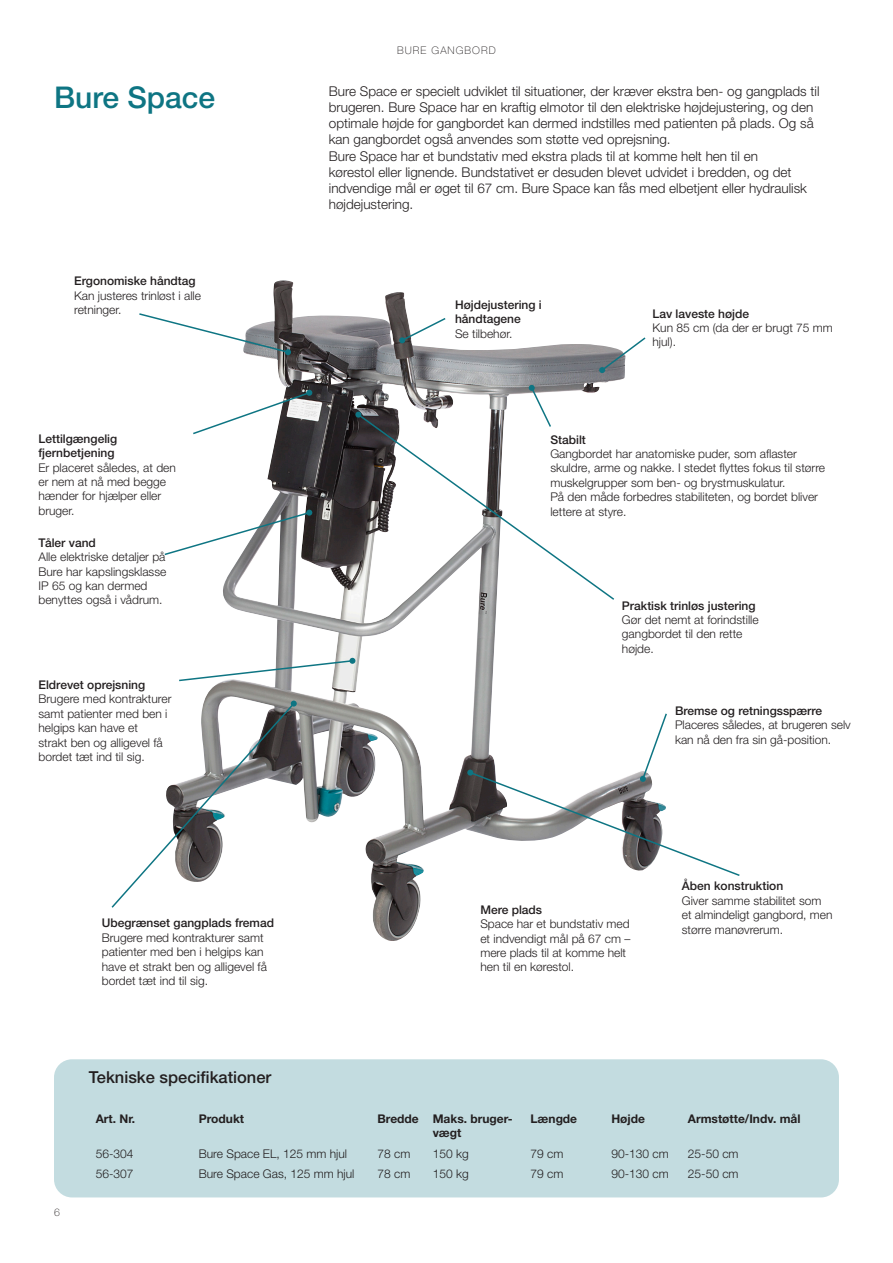
<style>
.page{position:relative;width:893px;height:1263px;background:#fff}
.page>*{position:absolute;margin:0;border:0;box-sizing:border-box;transform-origin:0 0}
.t1{font:500 30px "Helvetica Neue LT Std";color:#0e7583}
.t2{font:500 16.5px "Helvetica Neue LT Std";color:#231f20}
.t3{font:300 13.5px/16.2px "Helvetica Neue LT Std";color:#231f20}
.t4{font:300 12px/14.4px "Helvetica Neue LT Std";color:#231f20}
.t5{font:700 12px/14.4px "Helvetica Neue LT Std";color:#231f20}
.t6{font:500 12px/14.4px "Helvetica Neue LT Std";color:#231f20}
.t7{font:100 10.5px "Helvetica Neue LT Std";letter-spacing:.1em;color:#231f20}
.s1{font-weight:500}
</style>
<div class="page">
<img style="left:204px;top:280px;width:218px;height:661px">
<svg style="left:399px;top:317px;width:47px;height:26px"></svg>
<svg style="left:599px;top:337px;width:47px;height:36px"></svg>
<svg style="left:529px;top:385px;width:23px;height:27px"></svg>
<svg style="left:356px;top:412px;width:258px;height:189px"></svg>
<svg style="left:355px;top:412px;width:6px;height:6px"></svg>
<svg style="left:467px;top:712px;width:273px;height:164px"></svg>
<svg style="left:111px;top:701px;width:186px;height:208px"></svg>
<svg style="left:179px;top:658px;width:176px;height:24px"></svg>
<svg style="left:164px;top:510px;width:148px;height:46px"></svg>
<svg style="left:193px;top:390px;width:119px;height:45px"></svg>
<svg style="left:139px;top:312px;width:152px;height:43px"></svg>
<div style="left:54px;top:1059px;width:785px;height:138px;background:#c3dce0;border-radius:18px"></div>
<p class="t7" style="left:397px;top:44px;width:100px">BURE GANGBORD</p>
<p class="t1" style="left:54px;top:79px;width:163px">Bure Space</p>
<p class="t3" style="left:329px;top:83px;width:492px">Bure Space er specielt udviklet til situationer, der kræver ekstra ben- og gangplads til brugeren. Bure Space har en kraftig elmotor til den elektriske højdejustering, og den optimale højde for gangbordet kan dermed indstilles med patienten på plads. Og så kan gangbordet også anvendes som støtte ved oprejsning.<br>Bure Space har et bundstativ med ekstra plads til at komme helt hen til en<br>kørestol eller lignende. Bundstativet er desuden blevet udvidet i bredden, og det indvendige mål er øget til 67 cm. Bure Space kan fås med elbetjent eller hydraulisk højdejustering.</p>
<p class="t4" style="left:74px;top:273px;width:128px"><span class="s1">Ergonomiske håndtag<br></span>Kan justeres trinløst i alle retninger.</p>
<p class="t4" style="left:39px;top:431px;width:139px"><span class="s1">Lettilgængelig fjernbetjening<br></span>Er placeret således, at den er nem at nå med begge hænder for hjælper eller bruger.</p>
<p class="t4" style="left:39px;top:535px;width:129px"><span class="s1">Tåler vand<br></span>Alle elektriske detaljer på<br>Bure har kapslingsklasse<br>IP 65 og kan dermed benyttes også i vådrum.</p>
<p class="t4" style="left:39px;top:677px;width:134px"><span class="s1">Eldrevet oprejsning<br></span>Brugere med kontrakturer samt patienter med ben i helgips kan have et<br>strakt ben og alligevel få bordet tæt ind til sig.</p>
<p class="t4" style="left:102px;top:916px;width:174px"><span class="s1">Ubegrænset gangplads fremad<br></span>Brugere med kontrakturer samt patienter med ben i helgips kan have et strakt ben og alligevel få bordet tæt ind til sig.</p>
<p class="t2" style="left:89px;top:1067px;width:184px">Tekniske specifikationer</p>
<p class="t6" style="left:455px;top:297px;width:88px">Højdejustering i håndtagene</p>
<p class="t4" style="left:455px;top:326px;width:59px">Se tilbehør.</p>
<p class="t4" style="left:652px;top:306px;width:182px"><span class="s1">Lav laveste højde<br></span>Kun 85 cm (da der er brugt 75 mm hjul).</p>
<p class="t4" style="left:550px;top:432px;width:276px"><span class="s1">Stabilt<br></span>Gangbordet har anatomiske puder, som aflaster skuldre, arme og nakke. I stedet flyttes fokus til større muskelgrupper som ben- og brystmuskulatur.<br>På den måde forbedres stabiliteten, og bordet bliver lettere at styre.</p>
<p class="t4" style="left:622px;top:598px;width:138px"><span class="s1">Praktisk trinløs justering<br></span>Gør det nemt at forindstille gangbordet til den rette højde.</p>
<p class="t4" style="left:675px;top:703px;width:177px"><span class="s1">Bremse og retningsspærre<br></span>Placeres således, at brugeren selv kan nå den fra sin gå-position.</p>
<p class="t6" style="left:480px;top:902px;width:63px">Mere plads</p>
<p class="t4" style="left:480px;top:916px;width:152px">Space har et bundstativ med et indvendigt mål på 67 cm – mere plads til at komme helt hen til en kørestol.</p>
<p class="t4" style="left:682px;top:879px;width:152px"><span class="s1">Åben konstruktion<br></span>Giver samme stabilitet som et almindeligt gangbord, men større manøvrerum.</p>
<p class="t7" style="left:54px;top:1207px;width:7px">6</p>
<p class="t5" style="left:96px;top:1111px;width:41px">Art. Nr.</p>
<p class="t5" style="left:199px;top:1111px;width:47px">Produkt</p>
<p class="t5" style="left:377px;top:1111px;width:43px">Bredde</p>
<p class="t5" style="left:433px;top:1111px;width:82px">Maks. bruger&shy;vægt</p>
<p class="t5" style="left:530px;top:1111px;width:48px">Længde</p>
<p class="t5" style="left:611px;top:1111px;width:35px">Højde</p>
<p class="t5" style="left:688px;top:1111px;width:114px">Armstøtte/Indv. mål</p>
<p class="t4" style="left:96px;top:1146px;width:39px">56-304</p>
<p class="t4" style="left:199px;top:1146px;width:150px">Bure Space EL, 125 mm hjul</p>
<p class="t4" style="left:377px;top:1146px;width:34px">78 cm</p>
<p class="t4" style="left:433px;top:1146px;width:38px">150 kg</p>
<p class="t4" style="left:530px;top:1146px;width:34px">79 cm</p>
<p class="t4" style="left:611px;top:1146px;width:59px">90-130 cm</p>
<p class="t4" style="left:688px;top:1146px;width:52px">25-50 cm</p>
<p class="t4" style="left:96px;top:1167px;width:39px">56-307</p>
<p class="t4" style="left:199px;top:1167px;width:157px">Bure Space Gas, 125 mm hjul</p>
<p class="t4" style="left:377px;top:1167px;width:34px">78 cm</p>
<p class="t4" style="left:433px;top:1167px;width:38px">150 kg</p>
<p class="t4" style="left:530px;top:1167px;width:34px">79 cm</p>
<p class="t4" style="left:611px;top:1167px;width:59px">90-130 cm</p>
<p class="t4" style="left:688px;top:1167px;width:52px">25-50 cm</p>
</div>
